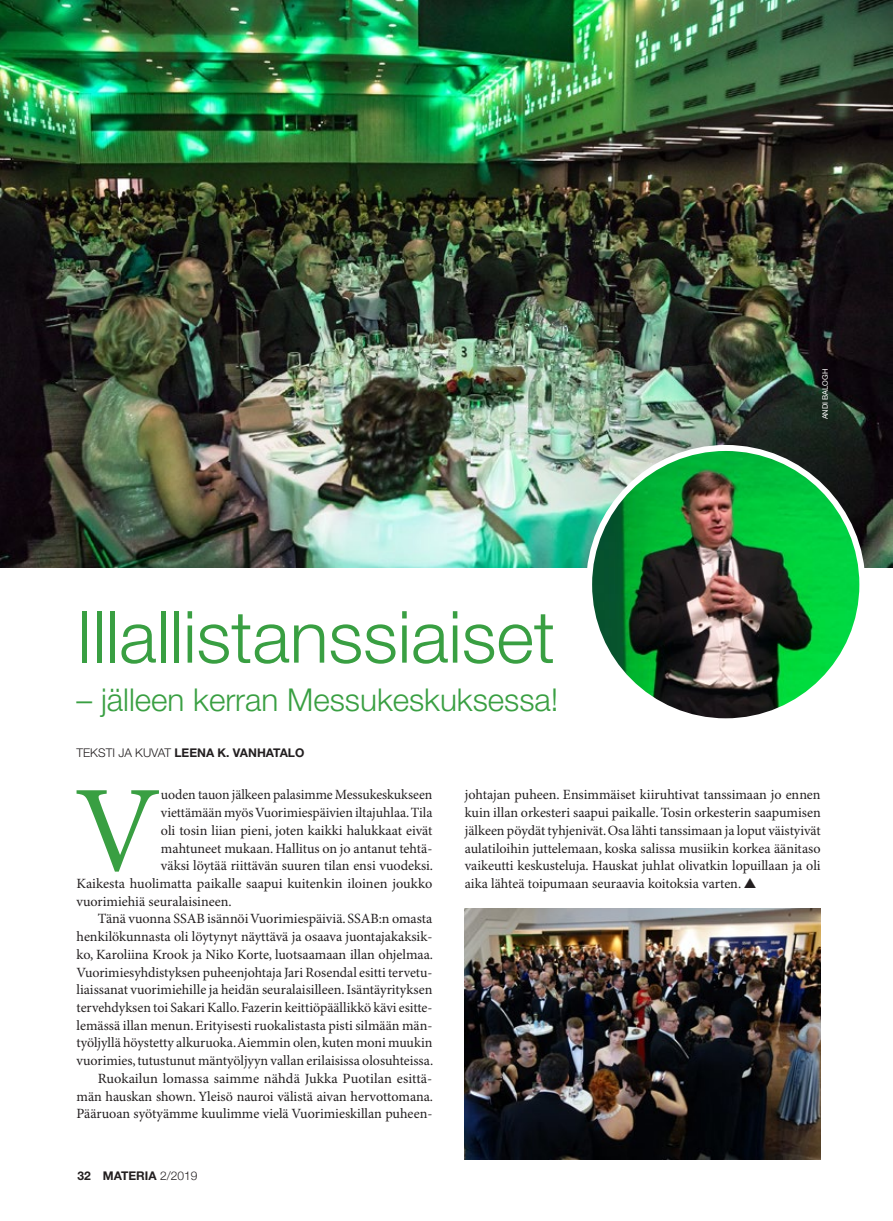
<style>
.page{position:relative;width:893px;height:1221px;background:#fff}
.page>*{position:absolute;margin:0;border:0;box-sizing:border-box;transform-origin:0 0}
.t1{font:123px "Minion Pro";color:#399f42}
.t2{font:300 72px "Helvetica Neue LT Std";color:#399f42}
.t3{font:300 31.5px "Helvetica Neue LT Std";color:#399f42}
.t4{font:14.1px/17.7px "Minion Pro";color:#231f20;text-align:justify}
.t5{font:700 12px "Helvetica Neue LT Std";color:#231f20}
.t6{font:7.5px "Helvetica Neue";color:#fff}
.s1{font-weight:300}
.s2{font-family:"Helvetica Neue";font-weight:300}
</style>
<div class="page">
<img style="left:0;top:0;width:893px;height:568px">
<img style="left:465px;top:908px;width:356px;height:250px">
<img style="left:589px;top:448px;width:273px;height:273px;border-radius:137px">
<div style="left:586px;top:445px;width:279px;height:279px;border:6px solid #fff;border-radius:50%"></div>
<p class="t6" style="left:820px;top:419px;width:52px;rotate:-90deg">ANDI BALOGH</p>
<h2 class="t2" style="left:77px;top:593px;width:480px">Illallistanssiaiset</h2>
<h3 class="t3" style="left:77px;top:680px;width:483px">– jälleen kerran Messukeskuksessa!</h3>
<p class="t5" style="left:77px;top:745px;width:229px"><span class="s1">TEKSTI JA KUVAT</span> LEENA K. VANHATALO</p>
<h1 class="t1" style="left:74px;top:757px;width:88px">V</h1>
<p class="t4" style="left:161px;top:786px;width:273px">uoden tauon jälkeen palasimme Messukeskukseen</p>
<p class="t4" style="left:465px;top:786px;width:357px">johtajan puheen. Ensimmäiset kiiruhtivat tanssimaan jo ennen kuin illan orkesteri saapui paikalle. Tosin orkesterin saapumisen jälkeen pöydät tyhjenivät. Osa lähti tanssimaan ja loput väistyivät aulatiloihin juttelemaan, koska salissa musiikin korkea äänitaso vaikeutti keskusteluja. Hauskat juhlat olivatkin lopuillaan ja oli aika lähteä toipumaan seuraavia koitoksia varten. ▲</p>
<p class="t4" style="left:161px;top:804px;width:273px">viettämään myös Vuorimiespäivien iltajuhlaa. Tila</p>
<p class="t4" style="left:161px;top:822px;width:273px">oli tosin liian pieni, joten kaikki halukkaat eivät</p>
<p class="t4" style="left:161px;top:839px;width:273px">mahtuneet mukaan. Hallitus on jo antanut tehtä-</p>
<p class="t4" style="left:161px;top:857px;width:274px">väksi löytää riittävän suuren tilan ensi vuodeksi.</p>
<p class="t4" style="left:77px;top:875px;width:357px">Kaikesta huolimatta paikalle saapui kuitenkin iloinen joukko</p>
<p class="t4" style="left:77px;top:892px;width:157px">vuorimiehiä seuralaisineen.</p>
<p class="t4" style="left:98px;top:910px;width:336px">Tänä vuonna SSAB isännöi Vuorimiespäiviä. SSAB:n omasta</p>
<p class="t4" style="left:77px;top:928px;width:357px">henkilökunnasta oli löytynyt näyttävä ja osaava juontajakaksik-</p>
<p class="t4" style="left:77px;top:946px;width:358px">ko, Karoliina Krook ja Niko Korte, luotsaamaan illan ohjelmaa.</p>
<p class="t4" style="left:77px;top:963px;width:357px">Vuorimiesyhdistyksen puheenjohtaja Jari Rosendal esitti tervetu-</p>
<p class="t4" style="left:77px;top:981px;width:357px">liaissanat vuorimiehille ja heidän seuralaisilleen. Isäntäyrityksen</p>
<p class="t4" style="left:77px;top:999px;width:357px">tervehdyksen toi Sakari Kallo. Fazerin keittiöpäällikkö kävi esitte-</p>
<p class="t4" style="left:77px;top:1016px;width:357px">lemässä illan menun. Erityisesti ruokalistasta pisti silmään män-</p>
<p class="t4" style="left:77px;top:1034px;width:357px">työljyllä höystetty alkuruoka. Aiemmin olen, kuten moni muukin</p>
<p class="t4" style="left:77px;top:1052px;width:358px">vuorimies, tutustunut mäntyöljyyn vallan erilaisissa olosuhteissa.</p>
<p class="t4" style="left:98px;top:1069px;width:336px">Ruokailun lomassa saimme nähdä Jukka Puotilan esittä-</p>
<p class="t4" style="left:77px;top:1087px;width:358px">män hauskan shown. Yleisö nauroi välistä aivan hervottomana.</p>
<p class="t4" style="left:77px;top:1105px;width:357px">Pääruoan syötyämme kuulimme vielä Vuorimieskillan puheen-</p>
<p class="t5" style="left:78px;top:1168px;width:121px">32 MATERIA <span class="s2">2/2019</span></p>
</div>
